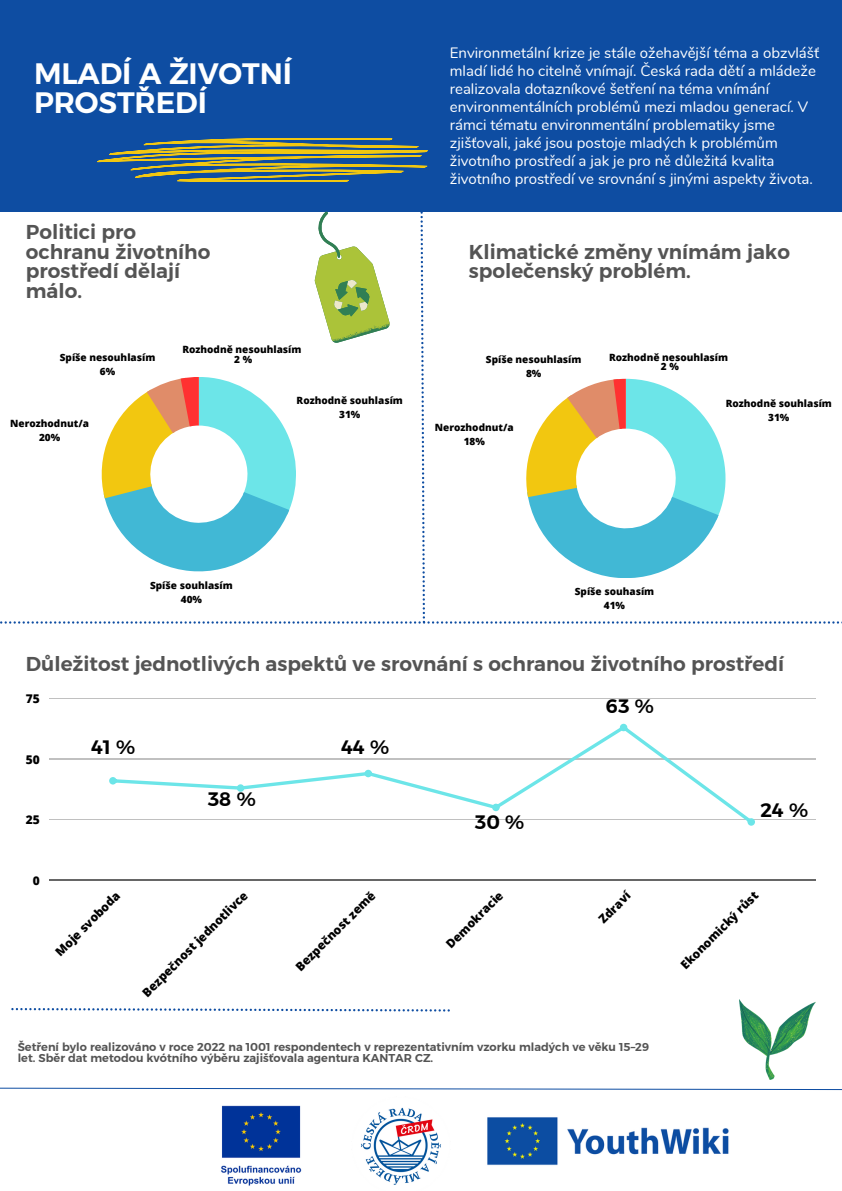
<style>
.page{position:relative;width:842px;height:1191px;background:#fff}
.page>*{position:absolute;margin:0;border:0;box-sizing:border-box;transform-origin:0 0}
.t1{font:700 29.4px/29.4px "Kief Montaser Semi";letter-spacing:-.005em;color:#feffff}
.t2{font:700 20px/19.5px "Kief Montaser Semi";color:#545454}
.t3{font:700 19.4px "Kief Montaser Semi";color:#000}
.t4{font:15px/18px "Nunito";color:#fff}
.t5{font:800 12px "Open Sans";color:#000}
.t6{font:700 11.3px/11.2px "Kief Montaser Semi";color:#545454}
.t7{font:800 10px "Open Sans";color:#000}
</style>
<div class="page">
<div style="left:0;top:0;width:842px;height:211px;background:#0e4da2"></div>
<svg style="left:0;top:1087px;width:842px;height:3px"></svg>
<img style="left:487px;top:1117px;width:242px;height:49px">
<img style="left:221px;top:1105px;width:81px;height:81px">
<svg style="left:97px;top:138px;width:331px;height:44px"></svg>
<svg style="left:11px;top:1008px;width:439px;height:3px"></svg>
<hr style="left:49px;top:698px;width:766px;height:1px;background:#000">
<hr style="left:49px;top:758px;width:766px;height:1px;background:#000">
<hr style="left:49px;top:819px;width:766px;height:1px;background:#000">
<hr style="left:49px;top:879px;width:766px;height:1px;background:#000">
<svg style="left:109px;top:723px;width:646px;height:102px"></svg>
<svg style="left:0;top:211px;width:842px;height:412px"></svg>
<img style="left:740px;top:1000px;width:75px;height:79px">
<img style="left:361px;top:1107px;width:80px;height:78px">
<p class="t1" style="left:34px;top:59px;width:259px">MLADÍ A ŽIVOTNÍ<br>PROSTŘEDÍ</p>
<p class="t2" style="left:26px;top:222px;width:186px">Politici pro ochranu životního prostředí dělají málo.</p>
<p class="t4" style="left:450px;top:44px;width:371px">Environmetální krize je stále ožehavější téma a obzvlášť mladí lidé ho citelně vnímají. Česká rada dětí a mládeže realizovala dotazníkové šetření na téma vnímání environmentálních problémů mezi mladou generací. V rámci tématu environmentální problematiky jsme zjišťovali, jaké jsou postoje mladých k problémům životního prostředí a jak je pro ně důležitá kvalita životního prostředí ve srovnání s jinými aspekty života.</p>
<p class="t2" style="left:469px;top:242px;width:323px">Klimatické změny vnímám jako společenský problém.</p>
<p class="t7" style="left:60px;top:350px;width:97px">Spíše nesouhlasím</p>
<p class="t7" style="left:100px;top:364px;width:17px">6%</p>
<p class="t7" style="left:10px;top:416px;width:80px">Nerozhodnut/a</p>
<p class="t7" style="left:39px;top:430px;width:23px">20%</p>
<p class="t7" style="left:182px;top:343px;width:121px">Rozhodně nesouhlasím</p>
<p class="t7" style="left:234px;top:352px;width:19px">2 %</p>
<p class="t7" style="left:609px;top:350px;width:121px">Rozhodně nesouhlasím</p>
<p class="t7" style="left:661px;top:359px;width:19px">2 %</p>
<p class="t7" style="left:486px;top:352px;width:97px">Spíše nesouhlasím</p>
<p class="t7" style="left:526px;top:366px;width:17px">8%</p>
<p class="t7" style="left:297px;top:394px;width:108px">Rozhodně souhlasím</p>
<p class="t7" style="left:339px;top:407px;width:23px">31%</p>
<p class="t7" style="left:435px;top:420px;width:80px">Nerozhodnut/a</p>
<p class="t7" style="left:464px;top:434px;width:23px">18%</p>
<p class="t7" style="left:726px;top:396px;width:108px">Rozhodně souhlasím</p>
<p class="t7" style="left:768px;top:410px;width:23px">31%</p>
<p class="t7" style="left:150px;top:578px;width:84px">Spíše souhlasím</p>
<p class="t7" style="left:181px;top:592px;width:23px">40%</p>
<p class="t7" style="left:575px;top:584px;width:81px">Spíše souhasím</p>
<p class="t7" style="left:604px;top:598px;width:23px">41%</p>
<p class="t2" style="left:26px;top:654px;width:760px">Důležitost jednotlivých aspektů ve srovnání s ochranou životního prostředí</p>
<p class="t5" style="left:26px;top:690px;width:16px">75</p>
<p class="t5" style="left:26px;top:750px;width:16px">50</p>
<p class="t5" style="left:26px;top:811px;width:16px">25</p>
<p class="t3" style="left:92px;top:735px;width:45px">41 %</p>
<p class="t3" style="left:342px;top:735px;width:49px">44 %</p>
<p class="t3" style="left:208px;top:786px;width:50px">38 %</p>
<p class="t3" style="left:475px;top:809px;width:51px">30 %</p>
<p class="t3" style="left:606px;top:694px;width:50px">63 %</p>
<p class="t3" style="left:761px;top:798px;width:49px">24 %</p>
<p class="t5" style="left:33px;top:871px;width:9px">0</p>
<p class="t5" style="left:51px;top:947px;width:87px;rotate:-45deg">Moje svoboda</p>
<p class="t5" style="left:138px;top:988px;width:144px;rotate:-45deg">Bezpečnost jednotlivce</p>
<p class="t5" style="left:292px;top:962px;width:108px;rotate:-45deg">Bezpečnost země</p>
<p class="t5" style="left:442px;top:940px;width:76px;rotate:-45deg">Demokracie</p>
<p class="t5" style="left:595px;top:915px;width:41px;rotate:-45deg">Zdraví</p>
<p class="t5" style="left:677px;top:960px;width:106px;rotate:-45deg">Ekonomický růst</p>
<p class="t6" style="left:18px;top:1040px;width:633px">Šetření bylo realizováno v roce 2022 na 1001 respondentech v reprezentativním vzorku mladých ve věku 15–29 let. Sběr dat metodou kvótního výběru zajišťovala agentura KANTAR CZ.</p>
</div>
